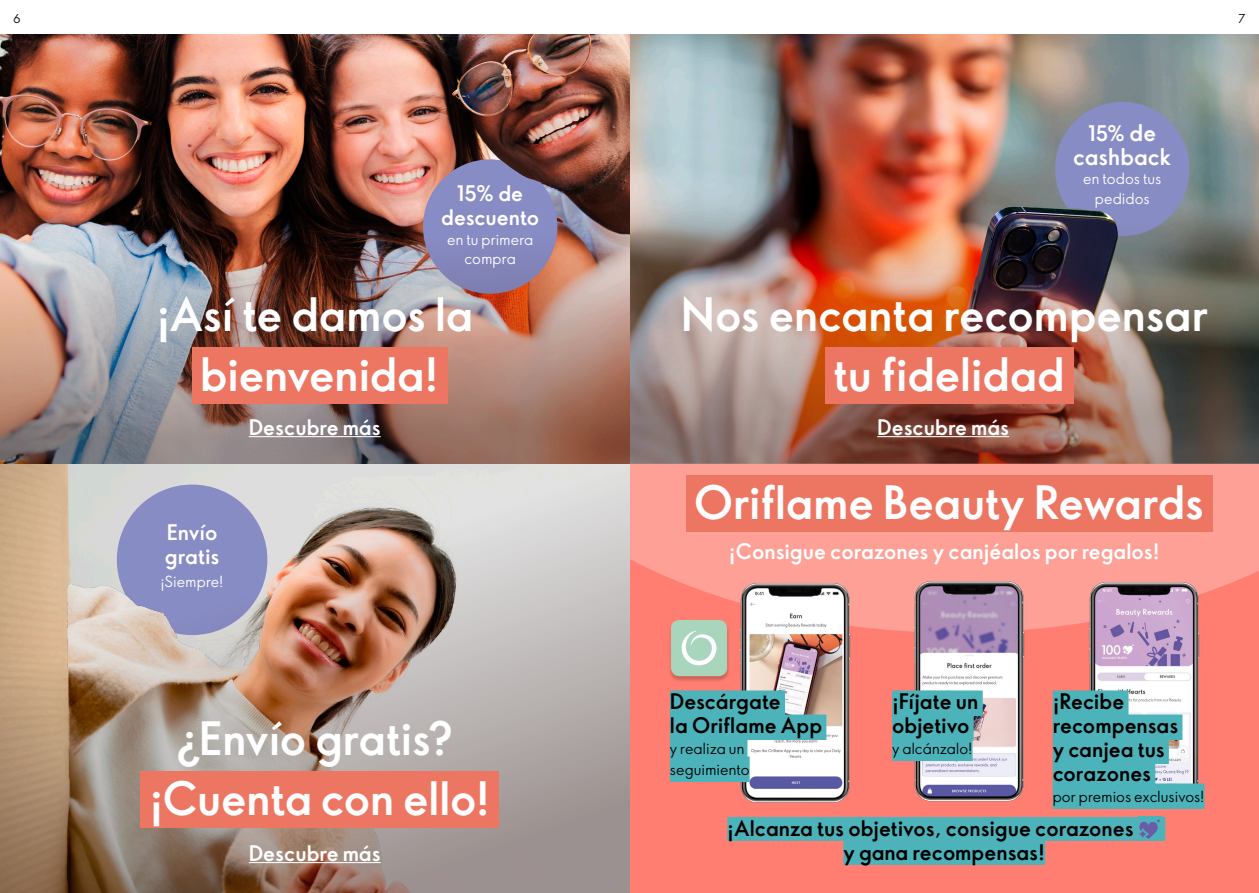
<style>
.page{position:relative;width:1259px;height:893px;background:#fff}
.page>*{position:absolute;margin:0;border:0;box-sizing:border-box;transform-origin:0 0}
.BODY_TEXT{font:700 45px "Oriflame Sans 2.0";letter-spacing:-.005em;color:#fff}
.BODY_TEXT-2{font:700 22.5px "Oriflame Sans 2.0";color:#fff}
.BODY_TEXT-3{font:700 21px/24px "Oriflame Sans 2.0";color:#000}
.ACMSInformationText{font:700 21px "Oriflame Sans 2.0";color:#fff}
.ACMSInformationText-2{font:700 21px/24px "Oriflame Sans 2.0";color:#000}
.BODY_TEXT-4{font:700 21px/24px "Oriflame Sans 2.0";letter-spacing:-.005em;color:#fff;text-align:center}
.BODY_TEXT-5{font:15px/21px "Oriflame Sans 2.0";letter-spacing:.005em;color:#000}
.BODY_TEXT-6{font:15px/19.5px "Oriflame Sans 2.0";letter-spacing:.01em;color:#fff;text-align:center}
.t1{font:12px "Oriflame Sans 2.0";color:#000}
.s1{font-size:22.5px}
</style>
<div class="page">
<div style="left:629px;top:463px;width:630px;height:430px;background:#ff7e71"></div>
<svg style="left:629px;top:463px;width:630px;height:170px;background:#fd9b91"></svg>
<img style="left:705px;top:577px;width:173px;height:226px">
<img style="left:878px;top:575px;width:180px;height:227px">
<img style="left:1053px;top:576px;width:180px;height:233px">
<div style="left:668px;top:621px;width:62px;height:62px;background:#000;opacity:.2"></div>
<div style="left:671px;top:620px;width:56px;height:56px;background:#a8d5bc;border-radius:9px"></div>
<svg style="left:681px;top:631px;width:35px;height:34px"></svg>
<img style="left:0;top:463px;width:629px;height:430px">
<img style="left:0;top:34px;width:1259px;height:429px">
<div style="left:727px;top:817px;width:410px;height:24px;background:#4db3ba"></div>
<hr style="left:1161px;top:817px;width:4px;height:24px;background:#4db3ba">
<div style="left:843px;top:841px;width:202px;height:24px;background:#4db3ba"></div>
<div style="left:1137px;top:817px;width:24px;height:24px;background:#4db3ba"></div>
<svg style="left:1139px;top:819px;width:21px;height:20px"></svg>
<div style="left:825px;top:347px;width:248px;height:57px;background:#ed7663"></div>
<hr style="left:877px;top:436px;width:132px;height:1px;background:#fff">
<hr style="left:249px;top:436px;width:132px;height:1px;background:#fff">
<div style="left:192px;top:347px;width:255px;height:57px;background:#ed7663"></div>
<div style="left:140px;top:771px;width:359px;height:57px;background:#ed7663"></div>
<hr style="left:249px;top:862px;width:132px;height:1px;background:#fff">
<div style="left:685px;top:475px;width:527px;height:57px;background:#ed7663"></div>
<div style="left:670px;top:690px;width:115px;height:26px;background:#4db3ba"></div>
<div style="left:670px;top:714px;width:156px;height:26px;background:#4db3ba"></div>
<div style="left:670px;top:735px;width:77px;height:26px;background:#4db3ba"></div>
<div style="left:670px;top:756px;width:79px;height:26px;background:#4db3ba"></div>
<div style="left:892px;top:690px;width:90px;height:26px;background:#4db3ba"></div>
<div style="left:892px;top:714px;width:81px;height:26px;background:#4db3ba"></div>
<div style="left:892px;top:735px;width:80px;height:26px;background:#4db3ba"></div>
<div style="left:1052px;top:690px;width:76px;height:26px;background:#4db3ba"></div>
<div style="left:1052px;top:714px;width:130px;height:26px;background:#4db3ba"></div>
<div style="left:1052px;top:738px;width:117px;height:26px;background:#4db3ba"></div>
<div style="left:1052px;top:762px;width:103px;height:26px;background:#4db3ba"></div>
<div style="left:1052px;top:783px;width:152px;height:26px;background:#4db3ba"></div>
<p class="t1" style="left:13px;top:10px;width:9px">6</p>
<p class="t1" style="left:1238px;top:10px;width:8px">7</p>
<p class="BODY_TEXT-4" style="left:441px;top:181px;width:100px">15% de descuento</p>
<p class="BODY_TEXT-6" style="left:447px;top:229px;width:88px">en tu primera compra</p>
<p class="BODY_TEXT" style="left:156px;top:282px;width:319px">¡Así te damos la</p>
<p class="BODY_TEXT" style="left:200px;top:342px;width:240px">bienvenida!</p>
<p class="BODY_TEXT-4" style="left:1088px;top:120px;width:69px">15% <span class="s1">de</span></p>
<p class="BODY_TEXT-2" style="left:1073px;top:140px;width:100px">cashback</p>
<p class="BODY_TEXT-6" style="left:1083px;top:168px;width:80px">en todos tus pedidos</p>
<p class="BODY_TEXT" style="left:681px;top:282px;width:528px">Nos encanta recompensar</p>
<p class="BODY_TEXT" style="left:833px;top:342px;width:233px">tu fidelidad</p>
<p class="BODY_TEXT-4" style="left:165px;top:519px;width:56px;text-align:left">Envío gratis</p>
<p class="BODY_TEXT-6" style="left:161px;top:571px;width:64px">¡Siempre!</p>
<p class="ACMSInformationText" style="left:249px;top:412px;width:133px">Descubre más</p>
<p class="ACMSInformationText" style="left:877px;top:412px;width:133px">Descubre más</p>
<p class="BODY_TEXT" style="left:694px;top:470px;width:511px">Oriflame Beauty Rewards</p>
<p class="ACMSInformationText" style="left:729px;top:537px;width:432px">¡Consigue corazones y canjéalos por regalos!</p>
<p class="BODY_TEXT" style="left:176px;top:706px;width:278px">¿Envío gratis?</p>
<p class="BODY_TEXT" style="left:149px;top:766px;width:343px">¡Cuenta con ello!</p>
<p class="ACMSInformationText" style="left:249px;top:838px;width:133px">Descubre más</p>
<p class="BODY_TEXT-3" style="left:670px;top:689px;width:112px">Descárgate</p>
<p class="BODY_TEXT-3" style="left:670px;top:713px;width:154px">la Oriflame App</p>
<p class="BODY_TEXT-5" style="left:670px;top:738px;width:81px">y realiza un seguimiento</p>
<p class="BODY_TEXT-3" style="left:892px;top:689px;width:88px">¡Fíjate un objetivo</p>
<p class="BODY_TEXT-5" style="left:892px;top:738px;width:82px">y alcánzalo!</p>
<p class="BODY_TEXT-3" style="left:1052px;top:689px;width:127px">¡Recibe recompensas y canjea tus corazones</p>
<p class="BODY_TEXT-5" style="left:1052px;top:786px;width:153px">por premios exclusivos!</p>
<p class="ACMSInformationText-2" style="left:843px;top:816px;width:292px;text-indent:-116px">¡Alcanza tus objetivos, consigue corazones y gana recompensas!</p>
</div>
